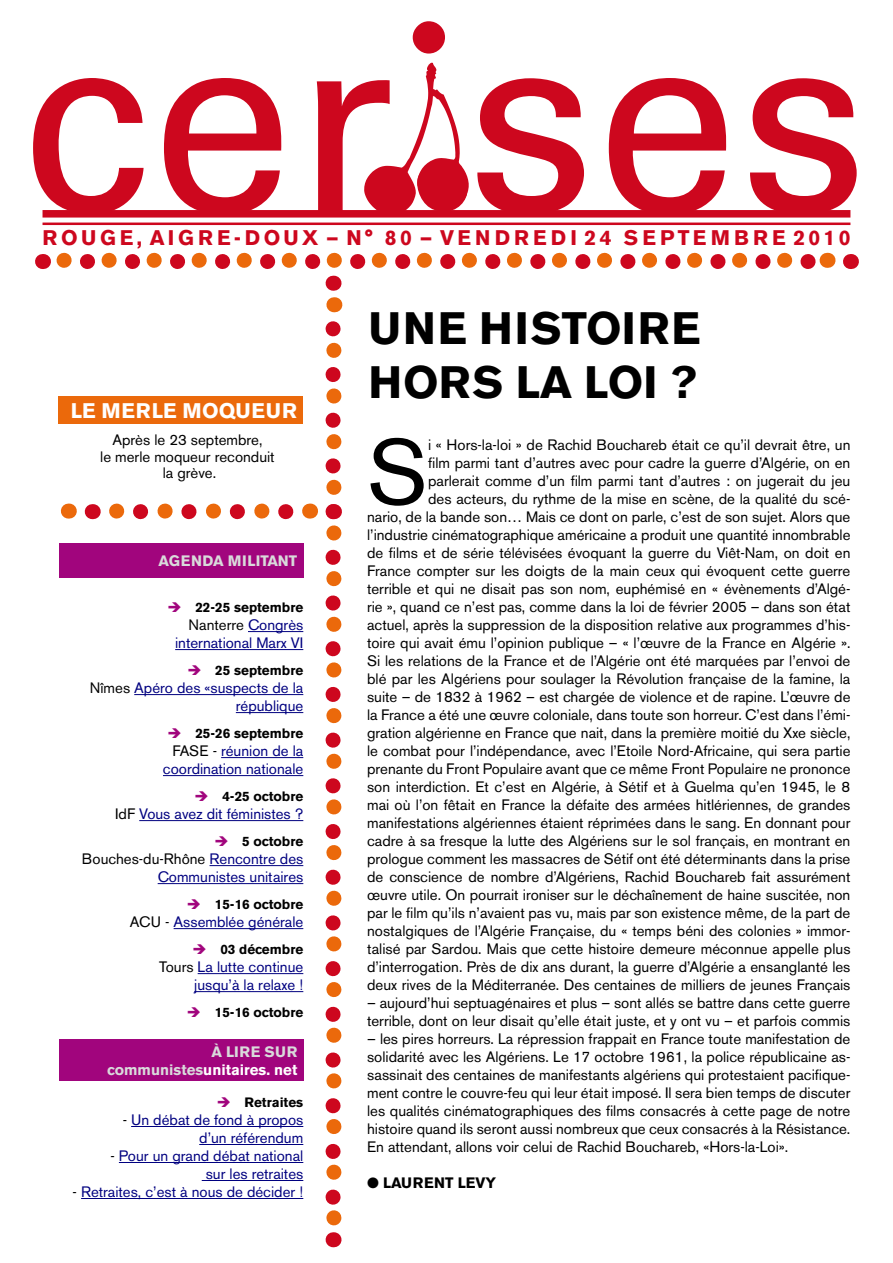
<style>
.page{position:relative;width:893px;height:1263px;background:#fff}
.page>*{position:absolute;margin:0;border:0;box-sizing:border-box;transform-origin:0 0}
.t1{font:91.5px "Akzidenz Grotesk BE";color:#000}
.t2{font:700 45px/54px "Akzidenz Grotesk BE";letter-spacing:.03em;color:#000}
.t3{font:700 21px "Akzidenz Grotesk BE";letter-spacing:.165em;color:#cd071e}
.t4{font:700 21px "Akzidenz Grotesk BE";letter-spacing:.04em;color:#fff}
.t5{font:15px/18px "Akzidenz Grotesk BE";color:#000;text-align:right}
.t6{font:15px/18px "Akzidenz Grotesk BE";color:#000080;text-align:right}
.t7{font:700 15px/18px "Akzidenz Grotesk BE";color:#d9dadb;text-align:right}
.t8{font:700 15px "Akzidenz Grotesk BE";color:#000}
.t9{font:700 13.5px "Akzidenz Grotesk BE";color:#000}
.s1{color:#a1057d}
.s2{color:#000}
.s3{color:#fff}
</style>
<div class="page">
<div style="left:43px;top:210px;width:807px;height:8px;background:#cd071e"></div>
<hr style="left:43px;top:223px;width:807px;height:2px;background:#cd071e">
<svg style="left:43px;top:254px;width:1px;height:15px"></svg>
<svg style="left:850px;top:254px;width:1px;height:15px"></svg>
<svg style="left:64px;top:253px;width:764px;height:16px"></svg>
<hr style="left:248px;top:631px;width:55px;height:1px;background:#000080">
<hr style="left:175px;top:649px;width:128px;height:1px;background:#000080">
<hr style="left:134px;top:694px;width:169px;height:1px;background:#000080">
<hr style="left:236px;top:712px;width:67px;height:1px;background:#000080">
<hr style="left:221px;top:757px;width:82px;height:1px;background:#000080">
<hr style="left:163px;top:775px;width:140px;height:1px;background:#000080">
<hr style="left:139px;top:820px;width:164px;height:1px;background:#000080">
<hr style="left:210px;top:865px;width:93px;height:1px;background:#000080">
<hr style="left:158px;top:883px;width:145px;height:1px;background:#000080">
<hr style="left:174px;top:928px;width:129px;height:1px;background:#000080">
<hr style="left:198px;top:973px;width:105px;height:1px;background:#000080">
<hr style="left:194px;top:991px;width:109px;height:1px;background:#000080">
<hr style="left:131px;top:1126px;width:172px;height:1px;background:#000080">
<hr style="left:199px;top:1144px;width:104px;height:1px;background:#000080">
<hr style="left:119px;top:1162px;width:184px;height:1px;background:#000080">
<hr style="left:202px;top:1180px;width:101px;height:1px;background:#000080">
<hr style="left:81px;top:1198px;width:222px;height:1px;background:#000080">
<div style="left:59px;top:543px;width:244px;height:35px;background:#a1057d"></div>
<div style="left:59px;top:1039px;width:244px;height:41px;background:#a1057d"></div>
<svg style="left:333px;top:276px;width:1px;height:15px"></svg>
<svg style="left:334px;top:297px;width:1px;height:15px"></svg>
<svg style="left:92px;top:504px;width:1px;height:15px"></svg>
<svg style="left:326px;top:329px;width:15px;height:918px"></svg>
<svg style="left:68px;top:504px;width:1px;height:15px"></svg>
<svg style="left:117px;top:504px;width:194px;height:15px"></svg>
<div style="left:59px;top:396px;width:244px;height:27px;background:#eb690b"></div>
<svg style="left:413px;top:21px;width:32px;height:33px"></svg>
<svg style="left:33px;top:78px;width:111px;height:136px"></svg>
<svg style="left:164px;top:78px;width:118px;height:132px"></svg>
<svg style="left:317px;top:63px;width:152px;height:147px"></svg>
<svg style="left:477px;top:78px;width:107px;height:132px"></svg>
<svg style="left:609px;top:78px;width:118px;height:132px"></svg>
<svg style="left:750px;top:78px;width:107px;height:137px"></svg>
<h3 class="t3" style="left:43px;top:225px;width:433px">ROUGE, AIGRE-DOUX — N° 80 — vendredi</h3>
<h3 class="t3" style="left:585px;top:225px;width:267px">24 se pte mbre 2010</h3>
<h3 class="t4" style="left:71px;top:398px;width:66px">le merle</h3>
<h3 class="t4" style="left:182px;top:398px;width:116px">MOQUEUR</h3>
<p class="t5" style="left:100px;top:432px;width:176px;line-height:16.5px;text-align:center">Après le 23 septembre,<br>le merle moqueur reconduit la grève.</p>
<p class="t7" style="left:158px;top:552px;width:140px">AGENDA M ILITANT</p>
<p class="t9" style="left:168px;top:599px;width:137px"><span class="s1">➔</span> 22-25 septembre</p>
<p class="t6" style="left:175px;top:616px;width:130px"><span class="s2">Nanterre</span> Congrès international Marx VI</p>
<p class="t9" style="left:188px;top:662px;width:117px"><span class="s1">➔</span> 25 septembre</p>
<p class="t6" style="left:90px;top:679px;width:215px"><span class="s2">Nîmes</span> Apéro des «suspects de la république</p>
<p class="t9" style="left:168px;top:725px;width:137px"><span class="s1">➔</span> 25-26 septembre</p>
<p class="t6" style="left:163px;top:742px;width:142px"><span class="s2">FASE -</span> réunion de la coordination nationale</p>
<p class="t9" style="left:195px;top:788px;width:110px"><span class="s1">➔</span> 4-25 octobre</p>
<p class="t6" style="left:115px;top:805px;width:190px"><span class="s2">IdF</span> Vous avez dit féministes ?</p>
<p class="t9" style="left:215px;top:833px;width:90px"><span class="s1">➔</span> 5 octobre</p>
<p class="t6" style="left:82px;top:850px;width:223px"><span class="s2">Bouches-du-Rhône</span> Rencontre des<br>Communistes unitaires</p>
<p class="t9" style="left:187px;top:896px;width:118px"><span class="s1">➔</span> 15-16 octobre</p>
<p class="t6" style="left:130px;top:913px;width:175px"><span class="s2">ACU -</span> Assemblée générale</p>
<p class="t9" style="left:193px;top:941px;width:112px"><span class="s1">➔</span> 03 décembre</p>
<p class="t6" style="left:159px;top:958px;width:146px"><span class="s2">Tours</span> La lutte continue jusqu’à la relaxe !</p>
<p class="t9" style="left:187px;top:1004px;width:118px"><span class="s1">➔</span> 15-16 octobre</p>
<p class="t7" style="left:107px;top:1042px;width:191px">À LIRE SUR communistes<span class="s3">unitaires. net</span></p>
<p class="t9" style="left:217px;top:1094px;width:88px"><span class="s1">➔</span> Retraites</p>
<p class="t6" style="left:123px;top:1111px;width:182px"><span class="s2">-</span> Un débat de fond à propos d’un référendum</p>
<p class="t6" style="left:110px;top:1147px;width:194px"><span class="s2">-</span> Pour un grand débat national sur les retraites</p>
<p class="t6" style="left:73px;top:1183px;width:232px"><span class="s2">-</span> Retraites, c’est à nous de décider !</p>
<h2 class="t2" style="left:369px;top:301px;width:247px">Une histoire hors laloi</h2>
<h2 class="t2" style="left:670px;top:355px;width:29px">?</h2>
<h1 class="t1" style="left:367px;top:418px;width:63px">S</h1>
<p class="t5" style="left:367px;top:436px;width:485px">i « Hors-la-loi » de Rachid Bouchareb était ce qu’il devrait être, un<br>film parmi tant d’autres avec pour cadre la guerre d’Algérie, on en<br>parlerait comme d’un film parmi tant d’autres : on jugerait du jeu<br>des acteurs, du rythme de la mise en scène, de la qualité du scé-<br>nario, de la bande son… Mais ce dont on parle, c’est de son sujet. Alors que l’industrie cinématographique américaine a produit une quantité innombrable de films et de série télévisées évoquant la guerre du Viêt-Nam, on doit en France compter sur les doigts de la main ceux qui évoquent cette guerre terrible et qui ne disait pas son nom, euphémisé en « évènements d’Algé&shy;rie », quand ce n’est pas, comme dans la loi de février 2005 – dans son état actuel, après la suppression de la disposition relative aux programmes d’his&shy;toire qui avait ému l’opinion publique – « l’œuvre de la France en Algérie ».<br>Si les relations de la France et de l’Algérie ont été marquées par l’envoi de blé par les Algériens pour soulager la Révolution française de la famine, la suite – de 1832 à 1962 – est chargée de violence et de rapine. L’œuvre de la France a été une œuvre coloniale, dans toute son horreur. C’est dans l’émi&shy;gration algérienne en France que nait, dans la première moitié du Xxe siècle, le combat pour l’indépendance, avec l’Etoile Nord-Africaine, qui sera partie prenante du Front Populaire avant que ce même Front Populaire ne prononce son interdiction. Et c’est en Algérie, à Sétif et à Guelma qu’en 1945, le 8 mai où l’on fêtait en France la défaite des armées hitlériennes, de grandes manifestations algériennes étaient réprimées dans le sang. En donnant pour cadre à sa fresque la lutte des Algériens sur le sol français, en montrant en prologue comment les massacres de Sétif ont été déterminants dans la prise de conscience de nombre d’Algériens, Rachid Bouchareb fait assurément œuvre utile. On pourrait ironiser sur le déchaînement de haine suscitée, non par le film qu’ils n’avaient pas vu, mais par son existence même, de la part de nostalgiques de l’Algérie Française, du « temps béni des colonies » immor&shy;talisé par Sardou. Mais que cette histoire demeure méconnue appelle plus d’interrogation. Près de dix ans durant, la guerre d’Algérie a ensanglanté les deux rives de la Méditerranée. Des centaines de milliers de jeunes Français</p>
<p class="t5" style="left:367px;top:994px;width:485px;text-align:left">– aujourd’hui septuagénaires et plus – sont allés se battre dans cette guerre terrible, dont on leur disait qu’elle était juste, et y ont vu – et parfois commis</p>
<p class="t5" style="left:367px;top:1030px;width:485px;text-align:justify">– les pires horreurs. La répression frappait en France toute manifestation de solidarité avec les Algériens. Le 17 octobre 1961, la police républicaine as&shy;sassinait des centaines de manifestants algériens qui protestaient pacifique&shy;ment contre le couvre-feu qui leur était imposé. Il sera bien temps de discuter les qualités cinématographiques des films consacrés à cette page de notre histoire quand ils seront aussi nombreux que ceux consacrés à la Résistance.<br>En attendant, allons voir celui de Rachid Bouchareb, «Hors-la-Loi».</p>
<p class="t8" style="left:367px;top:1174px;width:36px">● Lauren</p>
<p class="t8" style="left:445px;top:1174px;width:52px">t levy</p>
</div>
